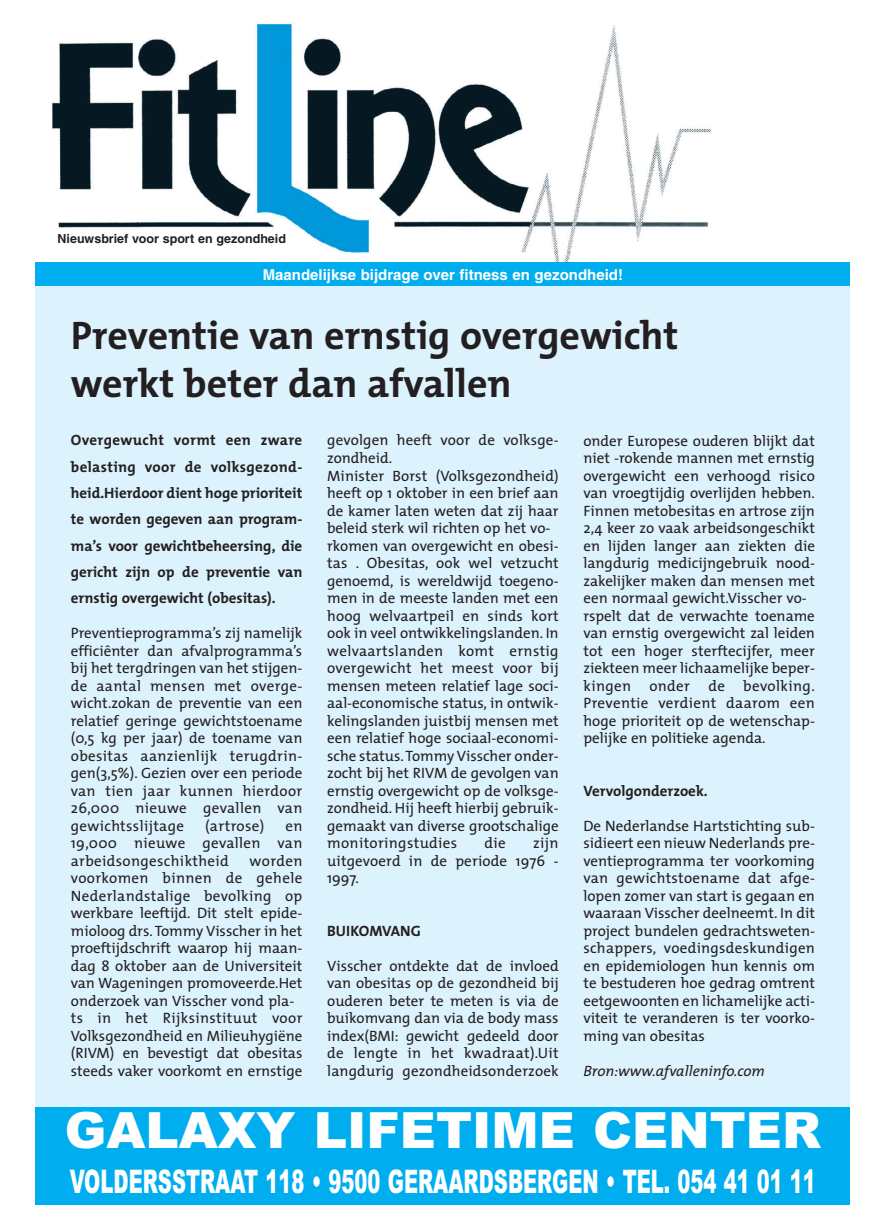
<style>
.page{position:relative;width:885px;height:1208px;background:#fff}
.page>*{position:absolute;margin:0;border:0;box-sizing:border-box;transform-origin:0 0}
.t1{font:900 50px "Arial";color:#fff}
.t2{font:700 40px/48px "The Mix";color:#231f20}
.t3{font:900 32.5px "Arial";color:#fff;scale:.6 1}
.t4{font:15px/17.5px "The Mix";color:#231f20;text-align:justify}
.t5{font:700 15px/26.2px "The Mix";color:#231f20;text-align:justify}
.t6{font:700 15px "Helvetica";color:#fff}
.t7{font:italic 15px "The Mix";color:#231f20}
.t8{font:15px "The Mix";letter-spacing:.025em;color:#231f20}
.t9{font:700 12.5px "Helvetica";color:#231f20}
</style>
<div class="page">
<div style="left:35px;top:262px;width:815px;height:942px;background:#dcf2fc"></div>
<img style="left:52px;top:22px;width:660px;height:240px">
<div style="left:35px;top:262px;width:815px;height:23px;background:#00aeef"></div>
<div style="left:56px;top:232px;width:235px;height:26px;background:#fff"></div>
<div style="left:35px;top:1107px;width:815px;height:98px;background:#00aeef"></div>
<p class="t9" style="left:58px;top:234px;width:230px">Nieuwsbrief voor sport en gezondheid</p>
<p class="t6" style="left:263px;top:269px;width:362px">Maandelijkse bijdrage over fitness en gezondheid!</p>
<h2 class="t2" style="left:71px;top:316px;width:609px">Preventie van ernstig overgewicht werkt beter dan afvallen</h2>
<p class="t5" style="left:71px;top:429px;width:233px">Overgewucht vormt een zware belasting voor de volksgezond&shy;heid.Hierdoor dient hoge prioriteit te worden gegeven aan program&shy;ma’s voor gewichtbeheersing, die gericht zijn op de preventie van ernstig overgewicht (obesitas).</p>
<p class="t4" style="left:71px;top:626px;width:233px">Preventieprogramma’s zij namelijk efficiênter dan afvalprogramma’s bij het tergdringen van het stijgen&shy;de aantal mensen met overge&shy;wicht.zokan de preventie van een relatief geringe gewichtstoename (0,5 kg per jaar) de toename van obesitas aanzienlijk terugdrin&shy;gen(3,5%). Gezien over een periode van tien jaar kunnen hierdoor 26,000 nieuwe gevallen van gewichtsslijtage</p>
<p class="t8" style="left:205px;top:820px;width:61px">(artrose)</p>
<p class="t4" style="left:71px;top:818px;width:233px;text-indent:214px">en 19,000 nieuwe gevallen van arbeidsongeschiktheid</p>
<p class="t4" style="left:71px;top:853px;width:233px;text-align:left;text-indent:179px">worden voorkomen binnen de gehele<br>Nederlandstalige bevolking op werkbare leeftijd. Dit stelt epide&shy;mioloog drs. Tommy Visscher in het proeftijdschrift waarop hij maan&shy;dag 8 oktober aan de Universiteit van Wageningen promoveerde.Het onderzoek van Visscher vond pla&shy;ts in het Rijksinstituut voor<br>Volksgezondheid en Milieuhygiëne (RIVM) en bevestigt dat obesitas steeds vaker voorkomt en ernstige</p>
<p class="t4" style="left:327px;top:433px;width:233px;text-align:left">gevolgen heeft voor de volksge&shy;zondheid.<br>Minister Borst (Volksgezondheid) heeft op 1 oktober in een brief aan de kamer laten weten dat zij haar beleid sterk wil richten op het vo&shy;rkomen van overgewicht en obesi&shy;tas . Obesitas, ook wel vetzucht genoemd, is wereldwijd toegeno&shy;men in de meeste landen met een hoog welvaartpeil en sinds kort ook in veel ontwikkelingslanden. In welvaartslanden komt ernstig overgewicht het meest voor bij mensen meteen relatief lage soci&shy;aal-economische status, in ontwik&shy;kelingslanden juistbij mensen met een relatief hoge sociaal-economi&shy;sche status. Tommy Visscher onder&shy;zocht bij het RIVM de gevolgen van ernstig overgewicht op de volksge&shy;zondheid. Hij heeft hierbij gebruik&shy;gemaakt van diverse grootschalige monitoringstudies</p>
<p class="t4" style="left:485px;top:836px;width:23px">die</p>
<p class="t4" style="left:327px;top:836px;width:233px;text-indent:206px">zijn uitgevoerd in de periode 1976 - 1997.</p>
<p class="t5" style="left:327px;top:919px;width:95px">BUIKOMVANG</p>
<p class="t4" style="left:327px;top:958px;width:233px">Visscher ontdekte dat de invloed van obesitas op de gezondheid bij ouderen beter te meten is via de buikomvang dan via de body mass index(BMI: gewicht gedeeld door de lengte in het kwadraat).Uit langdurig gezondheidsonderzoek</p>
<p class="t4" style="left:583px;top:433px;width:233px;text-align:left">onder Europese ouderen blijkt dat niet -rokende mannen met ernstig overgewicht een verhoogd risico van vroegtijdig overlijden hebben.<br>Finnen metobesitas en artrose zijn 2,4 keer zo vaak arbeidsongeschikt en lijden langer aan ziekten die langdurig medicijngebruik nood&shy;zakelijker maken dan mensen met een normaal gewicht.Visscher vo&shy;rspelt dat de verwachte toename van ernstig overgewicht zal leiden tot een hoger sterftecijfer, meer ziekteen meer lichaamelijke beper&shy;kingen onder de bevolking.<br>Preventie verdient daarom een hoge prioriteit op de wetenschap&shy;pelijke en politieke agenda.</p>
<p class="t5" style="left:583px;top:779px;width:126px">Vervolgonderzoek.</p>
<p class="t4" style="left:583px;top:818px;width:233px">De Nederlandse Hartstichting sub&shy;sidieert een nieuw Nederlands pre&shy;ventieprogramma ter voorkoming van gewichtstoename dat afge&shy;lopen zomer van start is gegaan en waaraan Visscher deelneemt. In dit project bundelen gedrachtsweten&shy;schappers, voedingsdeskundigen en epidemiologen hun kennis om te bestuderen hoe gedrag omtrent eetgewoonten en lichamelijke acti&shy;viteit te veranderen is ter voorko&shy;ming van obesitas</p>
<p class="t7" style="left:583px;top:1064px;width:183px">Bron:www.afvalleninfo.com</p>
<h1 class="t1" style="left:65px;top:1112px;width:758px">GALAXY LIFETIME CENTER</h1>
<h3 class="t3" style="left:70px;top:1170px;width:1245px">VOLDERSSTRAAT 118 • 9500 GERAARDSBERGEN • TEL. 054 41 01 11</h3>
</div>
